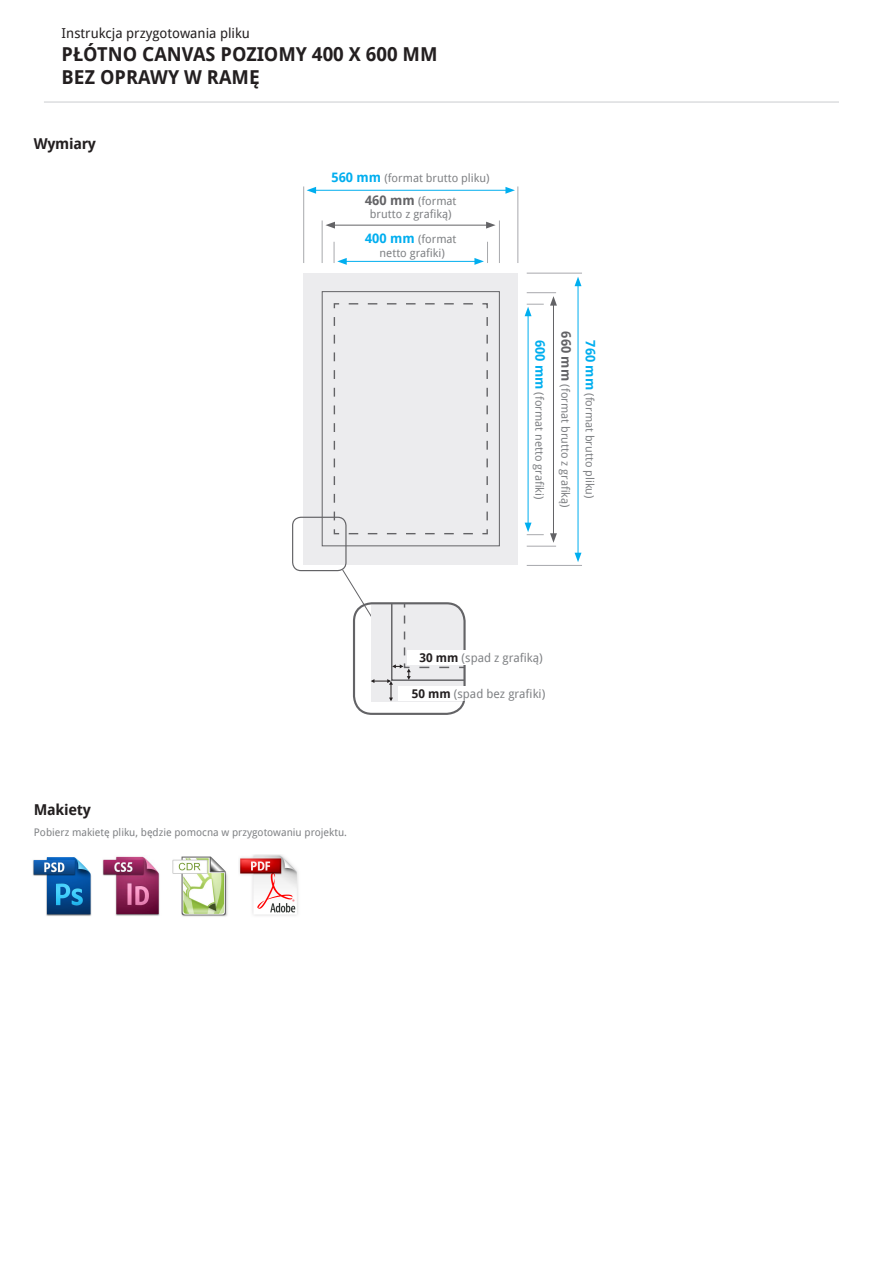
<style>
.page{position:relative;width:893px;height:1263px;background:#fff}
.page>*{position:absolute;margin:0;border:0;box-sizing:border-box;transform-origin:0 0}
.t1{font:700 19.2px "Droid Sans";color:#231f20}
.t2{font:700 15px "Droid Sans";letter-spacing:-.02em;color:#231f20}
.t3{font:13.65px "Droid Sans";color:#231f20}
.t4{font:12px "Droid Sans";color:#808285}
.t5{font:11.4px/13.6px "Droid Sans";color:#808285;text-align:center}
.t6{font:10.5px "Droid Sans";color:#808285}
.s1{font-weight:700;font-size:13.05px;color:#00aeef}
.s2{font-weight:700;font-size:13.05px;color:#636366}
.s3{font-weight:700;color:#231f20}
</style>
<div class="page">
<hr style="left:44px;top:101px;width:795px;height:2px;background:#dcdddf">
<div style="left:303px;top:273px;width:215px;height:292px;background:#ececee"></div>
<div style="left:322px;top:291px;width:178px;height:255px;border:1px solid #636366"></div>
<svg style="left:333px;top:303px;width:155px;height:232px"></svg>
<hr style="left:314px;top:190px;width:194px;height:1px;background:#00aeef">
<svg style="left:307px;top:187px;width:9px;height:7px"></svg>
<svg style="left:505px;top:187px;width:10px;height:7px"></svg>
<hr style="left:344px;top:261px;width:133px;height:1px;background:#00aeef">
<hr style="left:333px;top:225px;width:155px;height:1px;background:#636366">
<svg style="left:325px;top:222px;width:10px;height:7px"></svg>
<svg style="left:486px;top:222px;width:10px;height:7px"></svg>
<hr style="left:499px;top:220px;width:1px;height:43px;background:#a8a9ad">
<hr style="left:517px;top:186px;width:1px;height:77px;background:#a8a9ad">
<hr style="left:303px;top:186px;width:1px;height:77px;background:#a8a9ad">
<hr style="left:322px;top:220px;width:1px;height:43px;background:#a8a9ad">
<svg style="left:474px;top:242px;width:14px;height:23px"></svg>
<svg style="left:334px;top:242px;width:13px;height:23px"></svg>
<hr style="left:553px;top:303px;width:1px;height:233px;background:#636366">
<hr style="left:578px;top:284px;width:1px;height:271px;background:#00aeef">
<svg style="left:575px;top:277px;width:6px;height:9px"></svg>
<svg style="left:575px;top:553px;width:6px;height:9px"></svg>
<hr style="left:528px;top:314px;width:1px;height:211px;background:#00aeef">
<hr style="left:527px;top:565px;width:55px;height:1px;background:#a8a9ad">
<hr style="left:527px;top:273px;width:55px;height:1px;background:#a8a9ad">
<svg style="left:525px;top:292px;width:32px;height:24px"></svg>
<svg style="left:525px;top:523px;width:32px;height:24px"></svg>
<div style="left:353px;top:602px;width:113px;height:113px;border:2px solid #636366;border-radius:18px"></div>
<div style="left:407px;top:650px;width:149px;height:15px;background:#fff"></div>
<svg style="left:342px;top:569px;width:123px;height:132px"></svg>
<div style="left:398px;top:686px;width:161px;height:15px;background:#fff"></div>
<img style="left:172px;top:856px;width:56px;height:61px">
<img style="left:102px;top:856px;width:58px;height:60px">
<img style="left:239px;top:855px;width:59px;height:61px">
<img style="left:33px;top:857px;width:59px;height:59px">
<div style="left:292px;top:517px;width:55px;height:54px;border:1px solid #636366;border-radius:8px"></div>
<p class="t3" style="left:62px;top:24px;width:190px">Instrukcja przygotowania pliku</p>
<p class="t1" style="left:62px;top:40px;width:377px">PŁÓTNO CANVAS POZIOMY 400 X 600 MM</p>
<p class="t1" style="left:62px;top:63px;width:200px">BEZ OPRAWY W RAMĘ</p>
<p class="t2" style="left:34px;top:133px;width:64px">Wymiary</p>
<p class="t5" style="left:332px;top:171px;width:160px"><span class="s1">560 mm</span> (format brutto pliku)</p>
<p class="t5" style="left:365px;top:193px;width:93px"><span class="s2">460 mm</span> (format brutto z grafiką)</p>
<p class="t5" style="left:365px;top:232px;width:93px"><span class="s1">400 mm</span> (format netto grafiki)</p>
<p class="t5" style="left:547px;top:340px;width:161px;rotate:90deg"><span class="s1">600 mm</span> (format netto grafiki)</p>
<p class="t5" style="left:573px;top:331px;width:178px;rotate:90deg"><span class="s2">660 mm</span> (format brutto z grafiką)</p>
<p class="t5" style="left:597px;top:340px;width:160px;rotate:90deg"><span class="s1">760 mm</span> (format brutto pliku)</p>
<p class="t2" style="left:34px;top:799px;width:58px">Makiety</p>
<p class="t6" style="left:34px;top:825px;width:315px">Pobierz makietę pliku, będzie pomocna w przygotowaniu projektu.</p>
<p class="t4" style="left:420px;top:649px;width:125px"><span class="s3">30 mm</span> (spad z grafiką)</p>
<p class="t4" style="left:412px;top:686px;width:135px"><span class="s3">50 mm</span> (spad bez grafiki)</p>
</div>
